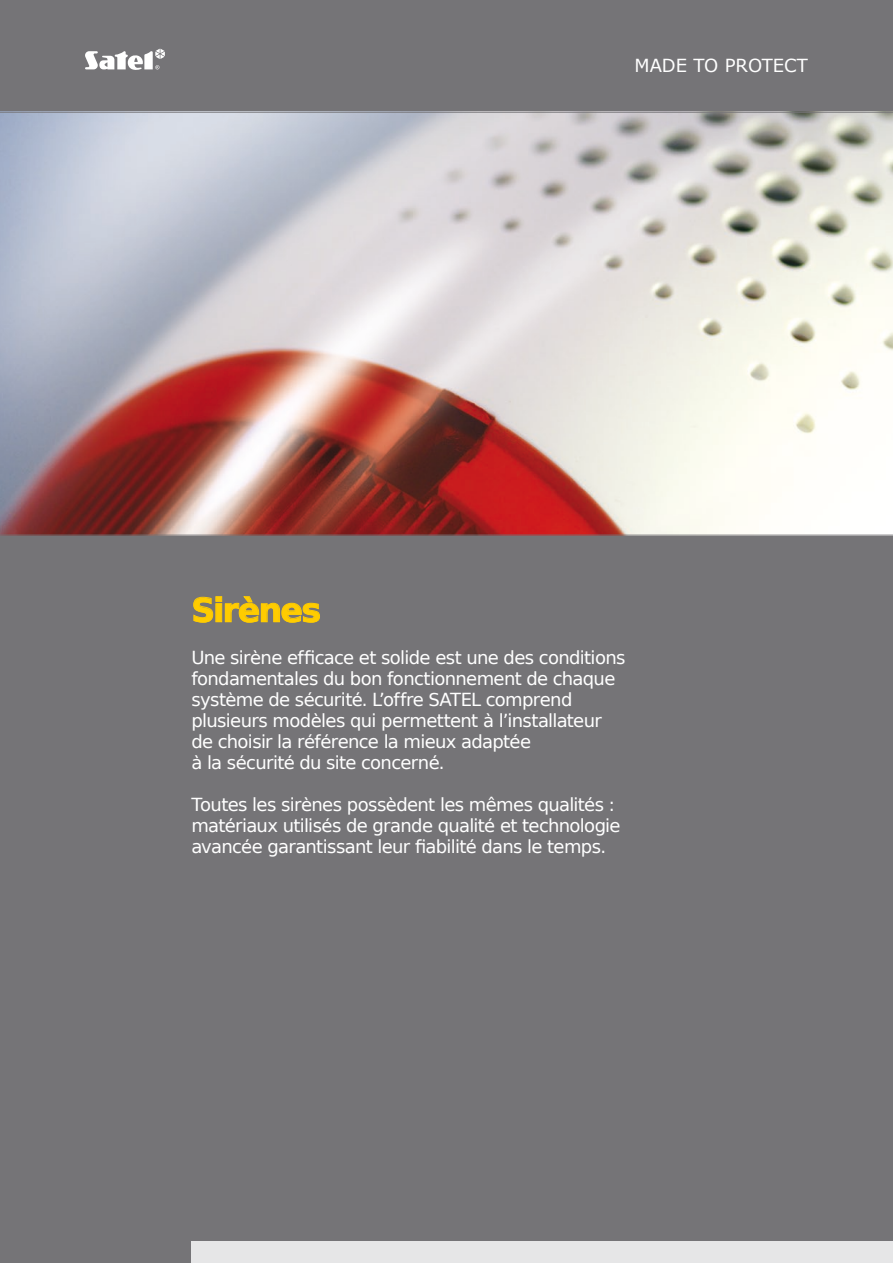
<style>
.page{position:relative;width:893px;height:1263px;background:#757477}
.page>*{position:absolute;margin:0;border:0;box-sizing:border-box;transform-origin:0 0}
._01_-_ROZDZIAŁ{font:700 33px "Prima Sans EU";letter-spacing:-.05em;color:#fc0}
._02_-_ROZDZIAŁ_LEAD{font:18px/21px "Prima Sans EU";letter-spacing:-.035em;color:#fff}
.t1{font:18px "Verdana";color:#fff}
</style>
<div class="page">
<svg style="left:85px;top:49px;width:80px;height:21px"></svg>
<div style="left:191px;top:1242px;width:702px;height:21px;background:#e6e6e7"></div>
<img style="left:0;top:113px;width:893px;height:422px">
<svg style="left:193px;top:596px;width:127px;height:27px"></svg>
<p class="t1" style="left:634px;top:53px;width:175px">MADE TO PROTECT</p>
<p class="_01_-_ROZDZIAŁ" style="left:191px;top:587px;width:131px">Sirènes</p>
<p class="_02_-_ROZDZIAŁ_LEAD" style="left:191px;top:647px;width:436px">Une sirène efficace et solide est une des conditions fondamentales du bon fonctionnement de chaque système de sécurité. L’offre SATEL comprend plusieurs modèles qui permettent à l’installateur de choisir la référence la mieux adaptée<br>à la sécurité du site concerné.</p>
<p class="_02_-_ROZDZIAŁ_LEAD" style="left:191px;top:794px;width:431px">Toutes les sirènes possèdent les mêmes qualités : matériaux utilisés de grande qualité et technologie avancée garantissant leur fiabilité dans le temps.</p>
</div>
